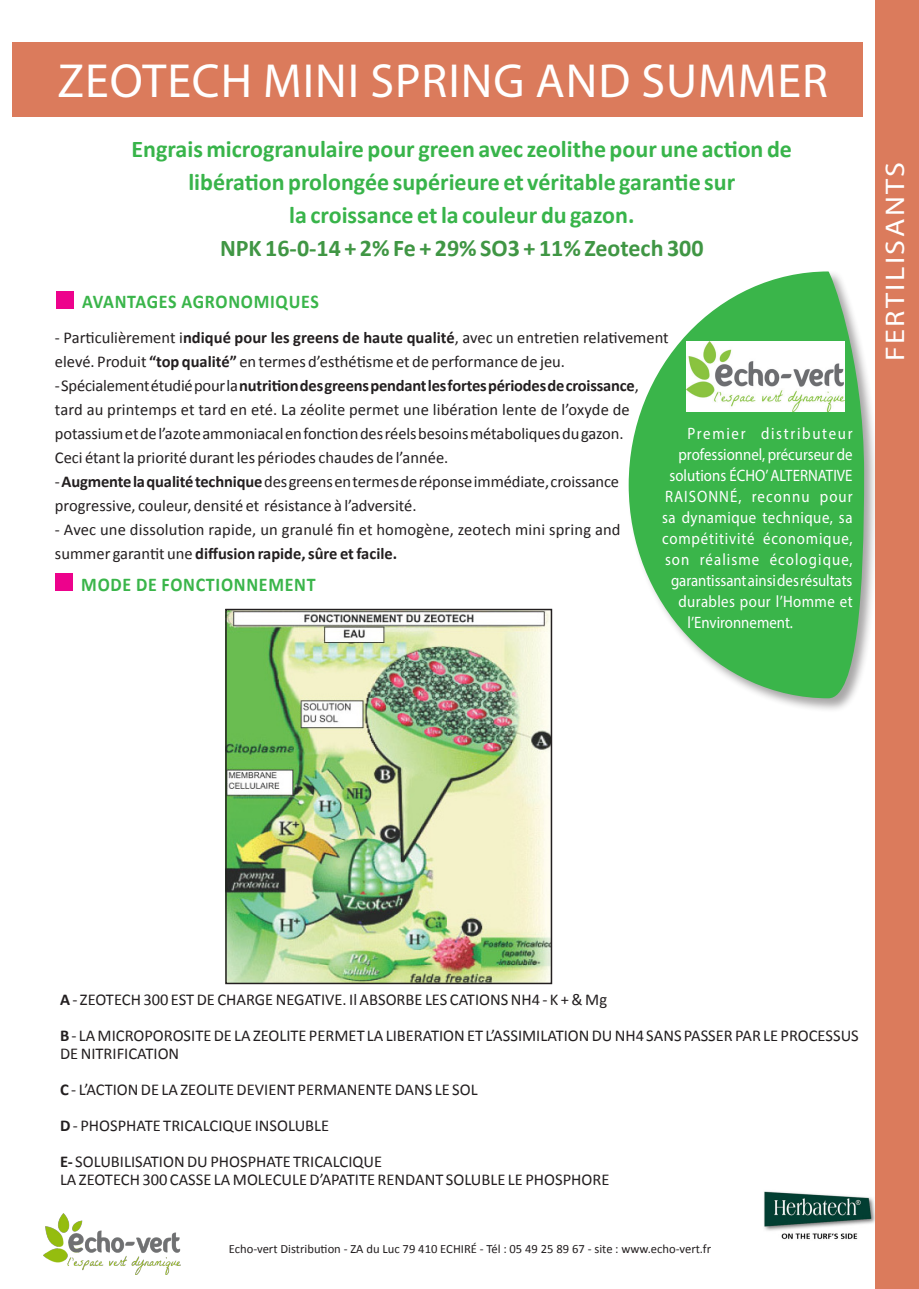
<style>
.page{position:relative;width:919px;height:1289px;background:#fff}
.page>*{position:absolute;margin:0;border:0;box-sizing:border-box;transform-origin:0 0}
._01_grand_titre{font:48px "Myriad Pro";letter-spacing:.02em;color:#fff}
._01_grand_titre-2{font:27px "Myriad Pro";letter-spacing:.08em;color:#fff;scale:1.12 1}
.texte_courant_justif{font:700 24px/33px "Calibri";color:#38b44a;text-align:center}
.texte_courant_justif-2{font:700 24px "Calibri";color:#409644}
.petits_titres{font:700 19.5px "Calibri";letter-spacing:.04em;color:#3ab54a;scale:.92 1}
.texte_courant_justif-3{font:16.5px/24px "Calibri";color:#231f20}
.texte_courant_justif-4{font:16.5px "Myriad Pro";letter-spacing:.025em;color:#fff;scale:.9 1}
.texte_courant_justif-5{font:16.5px "Myriad Pro";color:#fff;scale:.9 1}
.texte_courant_justif-6{font:16.5px "Myriad Pro";letter-spacing:.07em;color:#fff;scale:.9 1}
.texte_courant_justif-7{font:16.5px "Myriad Pro";letter-spacing:-.005em;color:#fff;scale:.9 1}
.texte_courant_justif-8{font:16.5px "Myriad Pro";letter-spacing:.005em;color:#fff;scale:.9 1}
.texte_courant_justif-9{font:16.5px "Myriad Pro";letter-spacing:.055em;color:#fff;scale:.9 1}
.texte_courant_justif-10{font:16.5px "Myriad Pro";letter-spacing:.115em;color:#fff;scale:.9 1}
.texte_courant_drapea{font:12.6px "Calibri";color:#231f20}
.s1{font-weight:700}
</style>
<div class="page">
<img style="left:44px;top:1213px;width:136px;height:61px">
<div style="left:626px;top:270px;width:252px;height:443px;background:#231f20;opacity:.4"></div>
<svg style="left:628px;top:271px;width:236px;height:427px;fill:#3ab54a"></svg>
<img style="left:686px;top:342px;width:158px;height:69px">
<div style="left:56px;top:574px;width:17px;height:17px;background:#ed028c"></div>
<img style="left:228px;top:611px;width:321px;height:370px">
<div style="left:225px;top:608px;width:327px;height:376px;border:2px solid #231f20"></div>
<img style="left:764px;top:1191px;width:111px;height:49px">
<div style="left:57px;top:291px;width:17px;height:17px;background:#ed028c"></div>
<div style="left:875px;top:0;width:43px;height:1288px;background:#db7b5c"></div>
<div style="left:12px;top:43px;width:851px;height:74px;background:#db7b5c"></div>
<p class="_01_grand_titre" style="left:58px;top:51px;width:771px">ZEOTECH MINI SPRING AND SUMMER</p>
<p class="texte_courant_justif" style="left:131px;top:133px;width:662px">Engrais microgranulaire pour green avec zeolithe pour une action de libération prolongée supérieure et véritable garantie sur</p>
<p class="texte_courant_justif" style="left:289px;top:199px;width:347px">la croissance et la couleur du gazon.</p>
<p class="texte_courant_justif-2" style="left:220px;top:233px;width:485px">NPK 16-0-14 + 2% Fe + 29% SO3 + 11% Zeotech 300</p>
<p class="petits_titres" style="left:82px;top:289px;width:259px">AVANTAGES AGRONOMIQUES</p>
<p class="texte_courant_justif-3" style="left:55px;top:325px;width:615px">- Particulièrement i<span class="s1">ndiqué pour les greens de haute qualité</span>, avec un entretien relativement elevé. Produit <span class="s1">“top qualité”</span> en termes d’esthétisme et de performance de jeu.</p>
<p class="texte_courant_justif-3" style="left:55px;top:373px;width:585px">- Spécialement étudié pour la <span class="s1">nutrition des greens pendant les fortes périodes de croissance</span>, tard au printemps et tard en eté. La zéolite permet une libération lente de l’oxyde de potassium et de l’azote ammoniacal en fonction des réels besoins métaboliques du gazon.<br>Ceci étant la priorité durant les périodes chaudes de l’année.</p>
<p class="texte_courant_justif-3" style="left:55px;top:469px;width:565px">- <span class="s1">Augmente la qualité technique</span> des greens en termes de réponse immédiate, croissance progressive, couleur, densité et résistance à l’adversité.</p>
<p class="texte_courant_justif-3" style="left:55px;top:517px;width:567px">- Avec une dissolution rapide, un granulé fin et homogène, zeotech mini spring and summer garantit une <span class="s1">diffusion rapide, sûre et facile.</span></p>
<p class="texte_courant_justif-10" style="left:687px;top:423px;width:185px">Premier distributeur</p>
<p class="texte_courant_justif-5" style="left:678px;top:444px;width:195px">professionnel, précurseur de</p>
<p class="texte_courant_justif-8" style="left:669px;top:465px;width:205px">solutions ÉCHO’ ALTERNATIVE</p>
<p class="texte_courant_justif-6" style="left:665px;top:486px;width:210px">RAISONNÉ, reconnu pour</p>
<p class="texte_courant_justif-4" style="left:662px;top:507px;width:213px">sa dynamique technique, sa</p>
<p class="texte_courant_justif-9" style="left:662px;top:528px;width:213px">compétitivité économique,</p>
<p class="texte_courant_justif-6" style="left:665px;top:549px;width:210px">son réalisme écologique,</p>
<p class="texte_courant_justif-7" style="left:671px;top:570px;width:203px">garantissant ainsi des résultats</p>
<p class="texte_courant_justif-4" style="left:678px;top:591px;width:195px">durables pour l’Homme et</p>
<p class="texte_courant_justif-5" style="left:687px;top:612px;width:119px">l’Environnement.</p>
<p class="petits_titres" style="left:81px;top:572px;width:256px">MODE DE FONCTIONNEMENT</p>
<p class="_01_grand_titre-2" style="left:878px;top:361px;width:180px;rotate:-90deg">FERTILISANTS</p>
<p class="texte_courant_justif-3" style="left:60px;top:987px;width:548px"><span class="s1">A</span> - ZEOTECH 300 EST DE CHARGE NEGATIVE. Il ABSORBE LES CATIONS NH4 - K + &amp; Mg</p>
<p class="texte_courant_justif-3" style="left:60px;top:1026px;width:800px;line-height:18px"><span class="s1">B</span> - LA MICROPOROSITE DE LA ZEOLITE PERMET LA LIBERATION ET L’ASSIMILATION DU NH4 SANS PASSER PAR LE PROCESSUS<br>DE NITRIFICATION</p>
<p class="texte_courant_justif-3" style="left:60px;top:1077px;width:419px"><span class="s1">C</span> - L’ACTION DE LA ZEOLITE DEVIENT PERMANENTE DANS LE SOL</p>
<p class="texte_courant_justif-3" style="left:60px;top:1113px;width:271px"><span class="s1">D</span> - PHOSPHATE TRICALCIQUE INSOLUBLE</p>
<p class="texte_courant_justif-3" style="left:60px;top:1149px;width:324px"><span class="s1">E-</span> SOLUBILISATION DU PHOSPHATE TRICALCIQUE</p>
<p class="texte_courant_justif-3" style="left:60px;top:1167px;width:551px">LA ZEOTECH 300 CASSE LA MOLECULE D’APATITE RENDANT SOLUBLE LE PHOSPHORE</p>
<p class="texte_courant_drapea" style="left:229px;top:1240px;width:484px">Echo-vert Distribution - ZA du Luc 79 410 ECHIRÉ - Tél : 05 49 25 89 67 - site : www.echo-vert.fr</p>
</div>
